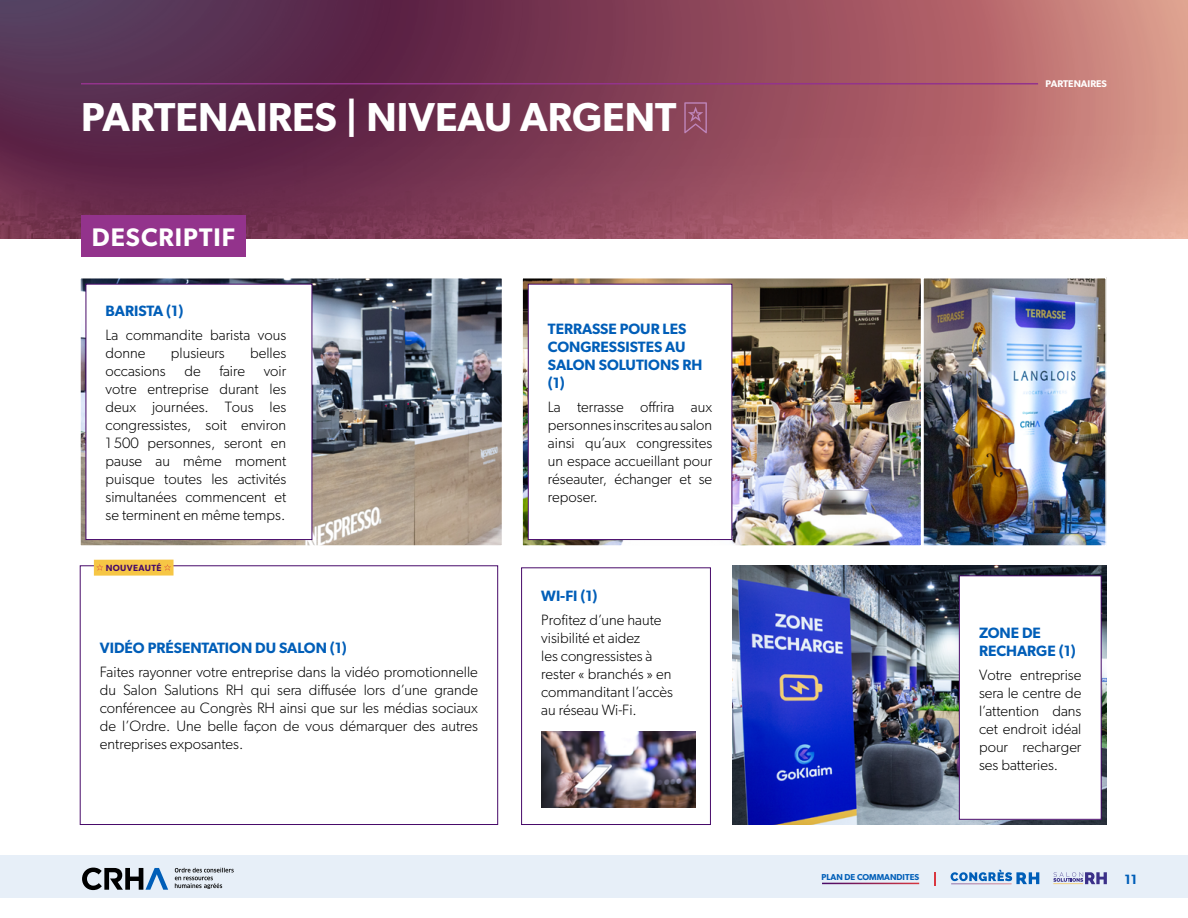
<style>
.page{position:relative;width:1188px;height:918px;background:#fff}
.page>*{position:absolute;margin:0;border:0;box-sizing:border-box;transform-origin:0 0}
.En-tête_de_page_-_Bleu{font:600 40.5px "Gibson";color:#fff}
.En-tête_de_page_-_Bleu-2{font:600 25.5px "Gibson";letter-spacing:.04em;color:#fff}
.Texte_de_corps_de_page_-_Noir{font:300 15px/18px "Gibson";color:#000;text-align:justify}
.Partenariat2{font:600 15px/18px "Gibson";color:#005eb8}
.t1{font:600 13.5px "Gibson";color:#005eb8}
.Titre_de_section_de_page_-_Noir{font:600 9.75px "Gibson";color:#fff}
.Titre_de_section_de_page_-_Bleu_gras{font:600 9px "Gibson";letter-spacing:.04em;color:#470a69}
.t2{font:600 8.55px "Gibson";color:#005eb8}
</style>
<div class="page">
<svg style="left:0;top:0;width:1188px;height:239px;background:#8a4a5d"></svg>
<img style="left:524px;top:280px;width:395px;height:264px">
<div style="left:521px;top:277px;width:401px;height:270px;border:2px solid #fff"></div>
<img style="left:925px;top:280px;width:179px;height:264px">
<div style="left:922px;top:277px;width:185px;height:270px;border:2px solid #fff"></div>
<img style="left:732px;top:566px;width:375px;height:259px">
<svg style="left:684px;top:102px;width:23px;height:31px"></svg>
<hr style="left:81px;top:83px;width:957px;height:1px;background:#93338c">
<div style="left:81px;top:215px;width:165px;height:41px;background:#93338c"></div>
<img style="left:82px;top:280px;width:418px;height:264px">
<div style="left:79px;top:277px;width:424px;height:270px;border:2px solid #fff"></div>
<div style="left:86px;top:284px;width:226px;height:256px;background:#fff"></div>
<div style="left:528px;top:284px;width:204px;height:256px;background:#fff"></div>
<div style="left:528px;top:284px;width:204px;height:256px;border:1px solid #470a69"></div>
<div style="left:959px;top:576px;width:142px;height:243px;background:#fff"></div>
<div style="left:959px;top:576px;width:142px;height:244px;border:1px solid #470a69"></div>
<div style="left:80px;top:566px;width:418px;height:259px;border:1px solid #470a69"></div>
<img style="left:541px;top:731px;width:155px;height:77px">
<div style="left:521px;top:568px;width:190px;height:257px;border:1px solid #470a69"></div>
<div style="left:94px;top:560px;width:80px;height:16px;background:#f6c645"></div>
<svg style="left:96px;top:564px;width:7px;height:7px"></svg>
<svg style="left:164px;top:564px;width:7px;height:7px"></svg>
<div style="left:0;top:855px;width:1188px;height:42px;background:#e6eff8"></div>
<svg style="left:82px;top:868px;width:86px;height:22px"></svg>
<svg style="left:175px;top:868px;width:59px;height:21px"></svg>
<svg style="left:951px;top:870px;width:88px;height:14px"></svg>
<hr style="left:951px;top:884px;width:61px;height:1px;background:#d6c9da">
<hr style="left:822px;top:883px;width:97px;height:1px;background:#fff">
<svg style="left:934px;top:872px;width:2px;height:13px"></svg>
<svg style="left:1053px;top:872px;width:54px;height:12px"></svg>
<hr style="left:1053px;top:884px;width:30px;height:1px;background:#fab51d">
<p class="En-tête_de_page_-_Bleu" style="left:81px;top:93px;width:597px">PARTENAIRES | NIVEAU ARGENT</p>
<p class="En-tête_de_page_-_Bleu-2" style="left:92px;top:222px;width:145px">DESCRIPTIF</p>
<p class="Partenariat2" style="left:106px;top:301px;width:79px">BARISTA (1)</p>
<p class="Texte_de_corps_de_page_-_Noir" style="left:106px;top:326px;width:182px">La commandite barista vous donne</p>
<p class="Texte_de_corps_de_page_-_Noir" style="left:106px;top:344px;width:182px;text-indent:145px">belles occasions de faire voir votre entreprise durant les deux journées. Tous les congressistes, soit environ 1500 personnes, seront en pause au même moment puisque toutes les activités simultanées commencent et se terminent en même temps.</p>
<p class="Texte_de_corps_de_page_-_Noir" style="left:171px;top:344px;width:55px">plusieurs</p>
<p class="Titre_de_section_de_page_-_Bleu_gras" style="left:106px;top:562px;width:57px">NOUVEAUTÉ</p>
<p class="Partenariat2" style="left:100px;top:639px;width:249px">VIDÉO PRÉSENTATION DU SALON (1)</p>
<p class="Texte_de_corps_de_page_-_Noir" style="left:100px;top:663px;width:380px">Faites rayonner votre entreprise dans la vidéo promotionnelle du Salon Salutions RH qui sera diffusée lors d’une grande conférencee au Congrès RH ainsi que sur les médias sociaux de l’Ordre. Une belle façon de vous démarquer des autres entreprises exposantes.</p>
<p class="Partenariat2" style="left:548px;top:319px;width:156px">TERRASSE POUR LES<br>CONGRESSISTES AU<br>SALON SOLUTIONS RH (1)</p>
<p class="Texte_de_corps_de_page_-_Noir" style="left:548px;top:398px;width:166px">La terrasse offrira aux personnes inscrites au salon ainsi qu’aux congressites un espace accueillant pour réseauter, échanger et se reposer.</p>
<p class="Partenariat2" style="left:541px;top:586px;width:58px">WI-FI (1)</p>
<p class="Texte_de_corps_de_page_-_Noir" style="left:541px;top:610px;width:133px;text-align:left">Profitez d’une haute visibilité et aidez<br>les congressistes à rester « branchés » en commanditant l’accès au réseau Wi-Fi.</p>
<p class="Titre_de_section_de_page_-_Noir" style="left:1046px;top:78px;width:63px">PARTENAIRES</p>
<p class="t2" style="left:822px;top:872px;width:99px">PLAN DE COMMANDITES</p>
<p class="Partenariat2" style="left:979px;top:623px;width:98px">ZONE DE<br>RECHARGE (1)</p>
<p class="Texte_de_corps_de_page_-_Noir" style="left:979px;top:665px;width:104px">Votre entreprise sera le centre de l’attention dans cet endroit idéal pour recharger ses batteries.</p>
<p class="t1" style="left:1124px;top:871px;width:14px">11</p>
</div>
